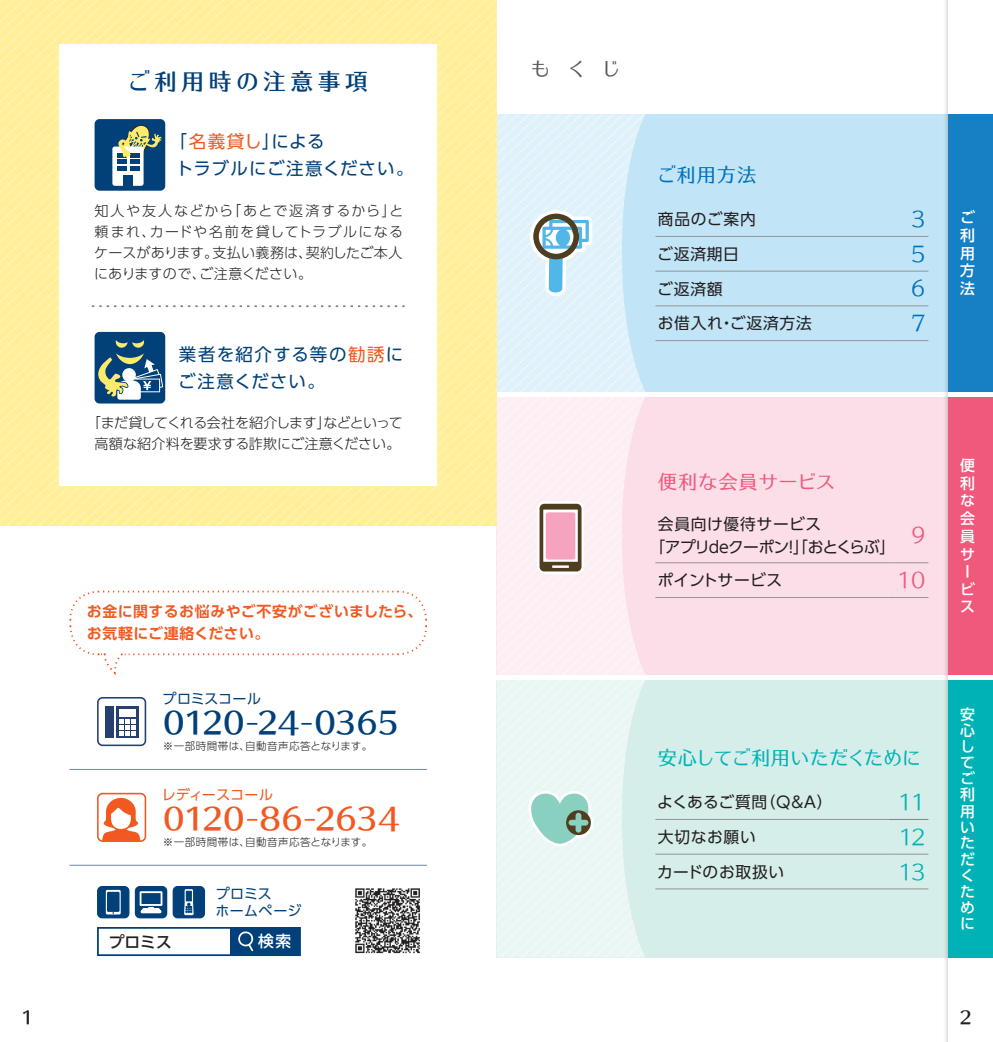
<style>
.page{position:relative;width:993px;height:1042px;background:#fff}
.page>*{position:absolute;margin:0;border:0;box-sizing:border-box;transform-origin:0 0}
.t1{font:29.93px "UD Typos 512 Std";letter-spacing:-.04em;color:#014078}
.t2{font:29.93px "UD Typos 512 Std";letter-spacing:-.04em;color:#f15921}
.基本_10ｐ{font:22.75px "UD Typos 512 Std";letter-spacing:.2em;color:#014078}
.t3{font:21px "UD Typos 58 Std";color:#00b2b5}
.t4{font:21px "UD Typos 58 Std";color:#0072bc}
.t5{font:21px "UD Typos 58 Std";color:#f0597c}
.t6{font:19.25px "UD Typos 510 Std";color:#00b2b5}
.t7{font:19.25px "UD Typos 510 Std";letter-spacing:.045em;color:#f0597c}
.t8{font:19.25px "UD Typos 510 Std";letter-spacing:.05em;color:#0072bc}
.t9{font:19.25px "UD Typos 510 Std";color:#57585a}
.基本_10ｐ-2{font:17.5px "UD Shin Go Pro";letter-spacing:.065em;color:#014078}
.t10{font:17.5px "UD Typos 512 Std";color:#231f20}
.t11{font:15.75px "UD Shin Go Pro";letter-spacing:.045em;color:#231f20}
.t12{font:15.75px "UD Shin Go Pro";letter-spacing:-.055em;color:#231f20}
.t13{font:15.75px "UD Shin Go Pro";letter-spacing:-.005em;color:#231f20}
.t14{font:15.75px "UD Shin Go Pro";letter-spacing:.005em;color:#231f20}
.t15{font:500 15.75px "UD Shin Go Pro";color:#231f20}
.t16{font:500 15.75px "UD Shin Go Pro";color:#fff}
._8_5pt{font:700 14.88px "UD Shin Go Pro De";letter-spacing:.03em;color:#f15921}
.t17{font:500 14.88px/16.1px "UD Shin Go Pro";color:#fff}
.基本_8p{font:300 14px/21px "UD Shin Go Pro";color:#231f20;text-align:justify}
.基本_8p-2{font:300 14px/21px "UD Shin Go Pro";letter-spacing:-.025em;color:#231f20;text-align:center}
.t18{font:14px "UD Shin Go Pro";letter-spacing:.02em;color:#014078}
.t19{font:14px "UD Shin Go Pro";letter-spacing:-.01em;color:#f15921}
.t20{font:300 10.5px "UD Shin Go Pro";letter-spacing:.05em;color:#231f20}
.s1{color:#f15921}
</style>
<div class="page">
<div style="left:496px;top:114px;width:496px;height:278px;background:#c1e5f6"></div>
<div style="left:496px;top:397px;width:496px;height:278px;background:#fbdee8"></div>
<div style="left:496px;top:680px;width:496px;height:277px;background:#d6eee9"></div>
<svg style="left:496px;top:114px;width:149px;height:278px;fill:#dff1fa"></svg>
<svg style="left:496px;top:397px;width:149px;height:278px;fill:#fceef3"></svg>
<svg style="left:0;top:0;width:496px;height:526px;fill:#ffef99"></svg>
<div style="left:60px;top:45px;width:377px;height:441px;background:#fff"></div>
<svg style="left:526px;top:207px;width:69px;height:110px"></svg>
<div style="left:536px;top:501px;width:48px;height:73px;border:5px solid #fff;border-radius:5px"></div>
<svg style="left:539px;top:504px;width:42px;height:67px"></svg>
<svg style="left:496px;top:680px;width:149px;height:277px"></svg>
<hr style="left:655px;top:236px;width:233px;height:1px;background:#939598">
<hr style="left:888px;top:236px;width:40px;height:1px;background:#939598">
<hr style="left:655px;top:271px;width:233px;height:1px;background:#939598">
<hr style="left:888px;top:271px;width:40px;height:1px;background:#939598">
<hr style="left:655px;top:305px;width:233px;height:1px;background:#939598">
<hr style="left:888px;top:305px;width:40px;height:1px;background:#939598">
<hr style="left:655px;top:340px;width:233px;height:1px;background:#939598">
<hr style="left:888px;top:340px;width:40px;height:1px;background:#939598">
<hr style="left:655px;top:819px;width:233px;height:1px;background:#939598">
<hr style="left:655px;top:854px;width:233px;height:1px;background:#939598">
<hr style="left:655px;top:888px;width:233px;height:1px;background:#939598">
<hr style="left:888px;top:888px;width:40px;height:1px;background:#939598">
<hr style="left:888px;top:819px;width:40px;height:1px;background:#808285">
<hr style="left:888px;top:854px;width:40px;height:1px;background:#939598">
<div style="left:94px;top:119px;width:71px;height:72px;background:#014078;border-radius:5px"></div>
<div style="left:112px;top:146px;width:31px;height:40px;background:#fff;border-radius:2px"></div>
<div style="left:117px;top:166px;width:10px;height:5px;background:#014078"></div>
<div style="left:123px;top:175px;width:10px;height:11px;background:#014078"></div>
<div style="left:130px;top:166px;width:9px;height:5px;background:#014078"></div>
<svg style="left:117px;top:124px;width:45px;height:45px"></svg>
<div style="left:94px;top:332px;width:71px;height:71px;background:#014078;border-radius:5px"></div>
<svg style="left:98px;top:340px;width:66px;height:60px"></svg>
<svg style="left:92px;top:305px;width:312px;height:2px"></svg>
<svg style="left:69px;top:590px;width:358px;height:85px"></svg>
<div style="left:97px;top:697px;width:49px;height:49px;border:2px solid #264071;border-radius:5px"></div>
<div style="left:105px;top:705px;width:9px;height:32px;background:#264071"></div>
<svg style="left:116px;top:706px;width:22px;height:31px"></svg>
<svg style="left:119px;top:719px;width:16px;height:16px"></svg>
<div style="left:119px;top:709px;width:16px;height:8px;background:#fff"></div>
<div style="left:97px;top:793px;width:49px;height:49px;border:2px solid #f15921;border-radius:5px"></div>
<svg style="left:102px;top:798px;width:38px;height:43px"></svg>
<hr style="left:69px;top:769px;width:358px;height:1px;background:#7285ad">
<hr style="left:69px;top:865px;width:358px;height:1px;background:#7285ad">
<svg style="left:97px;top:886px;width:32px;height:32px"></svg>
<svg style="left:135px;top:886px;width:70px;height:33px"></svg>
<div style="left:97px;top:927px;width:204px;height:29px;border:2px solid #014078"></div>
<div style="left:230px;top:928px;width:70px;height:27px;background:#014078"></div>
<svg style="left:238px;top:931px;width:16px;height:21px"></svg>
<img style="left:355px;top:888px;width:65px;height:66px">
<hr style="left:655px;top:597px;width:233px;height:1px;background:#939598">
<hr style="left:888px;top:597px;width:40px;height:1px;background:#939598">
<hr style="left:655px;top:562px;width:233px;height:1px;background:#939598">
<hr style="left:888px;top:562px;width:40px;height:1px;background:#939598">
<div style="left:942px;top:0;width:50px;height:1042px;background:#231f20;opacity:.3"></div>
<div style="left:947px;top:0;width:45px;height:1042px;background:#fff"></div>
<div style="left:947px;top:114px;width:45px;height:278px;background:#1680c4"></div>
<div style="left:947px;top:397px;width:45px;height:278px;background:#f0597c"></div>
<div style="left:947px;top:680px;width:45px;height:277px;background:#00b2b5"></div>
<p class="基本_10ｐ" style="left:127px;top:63px;width:242px">ご利用時の注意事項</p>
<p class="基本_10ｐ-2" style="left:169px;top:128px;width:157px">「<span class="s1">名義貸し</span>」による</p>
<p class="基本_10ｐ-2" style="left:176px;top:154px;width:239px">トラブルにご注意ください。</p>
<p class="基本_8p" style="left:94px;top:199px;width:311px">知人や友人などから「あとで返済するから」と頼まれ、カードや名前を貸してトラブルになるケースがあります。支払い義務は、契約したご本人にありますので、ご注意ください。</p>
<p class="基本_10ｐ-2" style="left:179px;top:340px;width:226px">業者を紹介する等の<span class="s1">勧誘</span>に</p>
<p class="基本_10ｐ-2" style="left:178px;top:367px;width:148px">ご注意ください。</p>
<p class="基本_8p-2" style="left:87px;top:412px;width:317px">「まだ貸してくれる会社を紹介します」などといって高額な紹介料を要求する詐欺にご注意ください。</p>
<p class="t10" style="left:21px;top:1002px;width:14px">1</p>
<p class="_8_5pt" style="left:87px;top:600px;width:337px">お金に関するお悩みやご不安がございましたら、</p>
<p class="_8_5pt" style="left:87px;top:621px;width:184px">お気軽にご連絡ください。</p>
<p class="t18" style="left:162px;top:687px;width:100px">プロミスコール</p>
<p class="t1" style="left:163px;top:697px;width:238px">0120-24-0365</p>
<p class="t20" style="left:163px;top:738px;width:211px">※一部時間帯は、自動音声応答となります。</p>
<p class="t19" style="left:162px;top:783px;width:113px">レディースコール</p>
<p class="t2" style="left:163px;top:793px;width:239px">0120-86-2634</p>
<p class="t20" style="left:163px;top:833px;width:211px">※一部時間帯は、自動音声応答となります。</p>
<p class="t18" style="left:216px;top:882px;width:57px">プロミス</p>
<p class="t18" style="left:215px;top:899px;width:88px">ホームページ</p>
<p class="t15" style="left:109px;top:929px;width:64px">プロミス</p>
<p class="t16" style="left:258px;top:928px;width:35px">検索</p>
<p class="t9" style="left:530px;top:53px;width:91px">もくじ</p>
<p class="t8" style="left:656px;top:158px;width:101px">ご利用方法</p>
<p class="t11" style="left:657px;top:206px;width:99px">商品のご案内</p>
<p class="t4" style="left:910px;top:201px;width:17px">3</p>
<p class="t11" style="left:657px;top:241px;width:83px">ご返済期日</p>
<p class="t4" style="left:910px;top:236px;width:17px">5</p>
<p class="t11" style="left:657px;top:276px;width:67px">ご返済額</p>
<p class="t4" style="left:910px;top:271px;width:17px">6</p>
<p class="t11" style="left:657px;top:310px;width:156px">お借入れ・ご返済方法</p>
<p class="t4" style="left:910px;top:305px;width:17px">7</p>
<p class="t17" style="left:959px;top:208px;width:16px;line-height:17.8px;text-align:justify">ご利用方法</p>
<p class="t7" style="left:657px;top:465px;width:179px">便利な会員サービス</p>
<p class="t11" style="left:657px;top:511px;width:165px">会員向け優待サービス</p>
<p class="t12" style="left:649px;top:534px;width:247px">「アプリdeクーポン!」「おとくらぶ」</p>
<p class="t5" style="left:910px;top:517px;width:17px">9</p>
<p class="t14" style="left:657px;top:567px;width:126px">ポイントサービス</p>
<p class="t5" style="left:896px;top:562px;width:31px">10</p>
<p class="t17" style="left:959px;top:456px;width:16px;line-height:17.7px">便利な会員サービス</p>
<p class="t6" style="left:657px;top:741px;width:265px">安心してご利用いただくために</p>
<p class="t13" style="left:657px;top:789px;width:176px">よくあるご質問（Ｑ＆Ａ）</p>
<p class="t3" style="left:897px;top:784px;width:30px">11</p>
<p class="t11" style="left:657px;top:824px;width:99px">大切なお願い</p>
<p class="t3" style="left:897px;top:819px;width:29px">12</p>
<p class="t11" style="left:657px;top:859px;width:129px">カードのお取扱い</p>
<p class="t3" style="left:897px;top:854px;width:30px">13</p>
<p class="t17" style="left:959px;top:706px;width:16px">安心してご利用いただくために</p>
<p class="t10" style="left:958px;top:1002px;width:14px">2</p>
</div>
